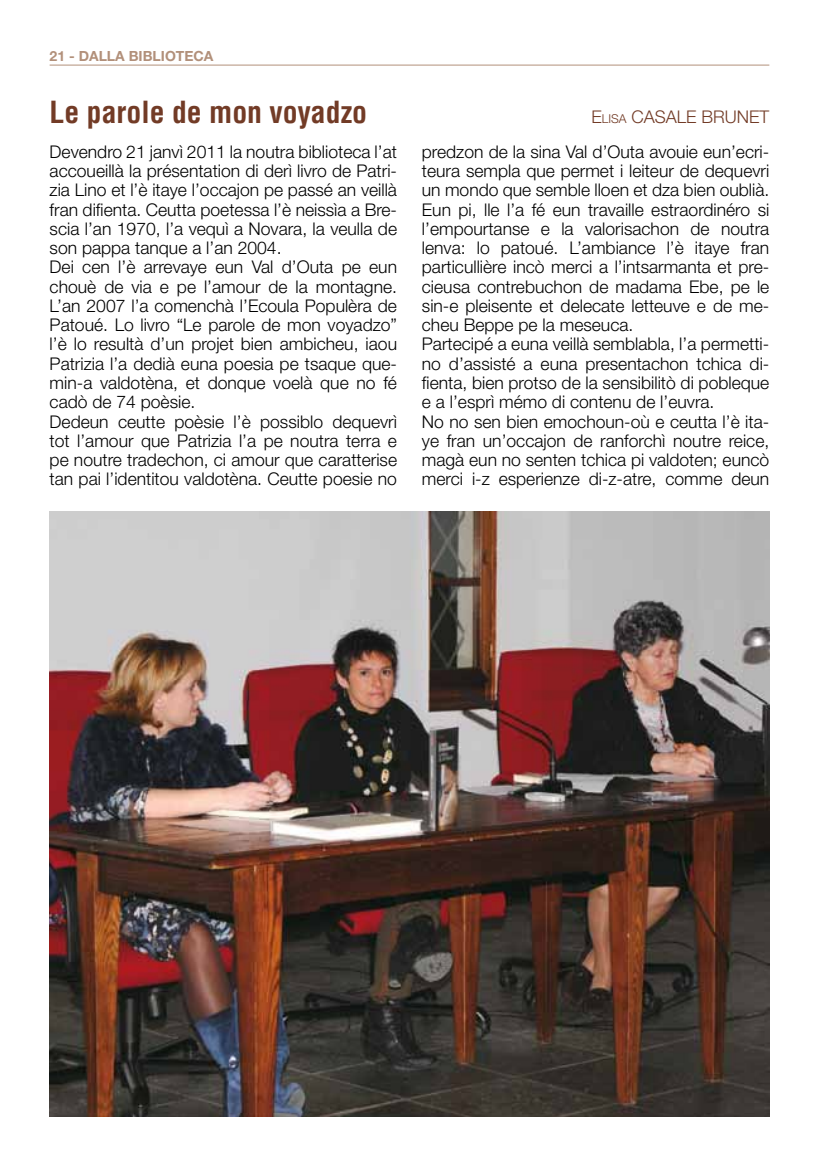
<style>
.page{position:relative;width:819px;height:1166px;background:#fff}
.page>*{position:absolute;margin:0;border:0;box-sizing:border-box;transform-origin:0 0}
.t1{font:700 condensed 29.75px "Helvetica";color:#723b26}
.t2{font:300 17.5px/19.2px "Helvetica Neue";color:#000}
.t3{font:300 17.5px "Helvetica Neue";color:#723b26}
.t4{font:700 14px "Helvetica Neue";color:#b2907a}
.s1{font-style:inherit}
.s2{font-size:12.25px}
</style>
<div class="page">
<img style="left:50px;top:511px;width:719px;height:605px">
<hr style="left:50px;top:65px;width:719px;height:1px;background:#b2907a">
<p class="t4" style="left:50px;top:47px;width:40px">21 - DALLA</p>
<p class="t4" style="left:129px;top:47px;width:34px">BIBLIOTECA</p>
<h1 class="t1" style="left:50px;top:93px;width:319px">Le parole de mon voyadzo</h1>
<p class="t2" style="left:50px;top:142px;width:349px">Devendro 21 janvì 2011 la noutra biblioteca l’at accoueillà la présentation di derì livro de Patri&shy;zia Lino et l’è itaye l’occajon pe passé an veillà fran difienta. Ceutta poetessa l’è neissìa a Bre&shy;scia l’an 1970, l’a vequì a Novara, la veulla de son pappa tanque a l’an 2004.<br>Dei cen l’è arrevaye eun Val d’Outa pe eun chouè de via e pe l’amour de la montagne.<br>L’an 2007 l’a comenchà l’Ecoula Populèra de Patoué. Lo livro “Le parole de mon voyadzo” l’è lo resultà d’un projet bien ambicheu, iaou Patrizia l’a dedià euna poesia pe tsaque que&shy;min-a valdotèna, et donque voelà que no fé cadò de 74 poèsie.<br>Dedeun ceutte poèsie l’è possiblo dequevrì tot l’amour que Patrizia l’a pe noutra terra e pe noutre tradechon, ci amour que caratterise tan pai l’identitou valdotèna. Ceutte poesie no</p>
<p class="t2" style="left:422px;top:142px;width:349px">predzon de la sina Val d’Outa avouie eun’ecri&shy;teura sempla que permet i leiteur de dequevri un mondo que semble lloen et dza bien oublià.<br>Eun pi, lle l’a fé eun travaille estraordinéro si l’empourtanse e la valorisachon de noutra lenva: lo patoué. L’ambiance l’è itaye fran particullière incò merci a l’intsarmanta et pre&shy;cieusa contrebuchon de madama Ebe, pe le sin-e pleisente et delecate letteuve e de me&shy;cheu Beppe pe la meseuca.<br>Partecipé a euna veillà semblabla, l’a permetti&shy;no d’assisté a euna presentachon tchica di&shy;fienta, bien protso de la sensibilitò di pobleque e a l’esprì mémo di contenu de l’euvra.<br>No no sen bien emochoun-où e ceutta l’è ita&shy;ye fran un’occajon de ranforchì noutre reice, magà eun no senten tchica pi valdoten; euncò merci i-z esperienze di-z-atre, comme deun</p>
<p class="t3" style="left:591px;top:106px;width:64px"><span class="s1">E</span><span class="s2">lisa</span> Casale</p>
<p class="t3" style="left:701px;top:106px;width:24px">Brune</p>
<p class="t3" style="left:759px;top:106px;width:11px">t</p>
</div>
